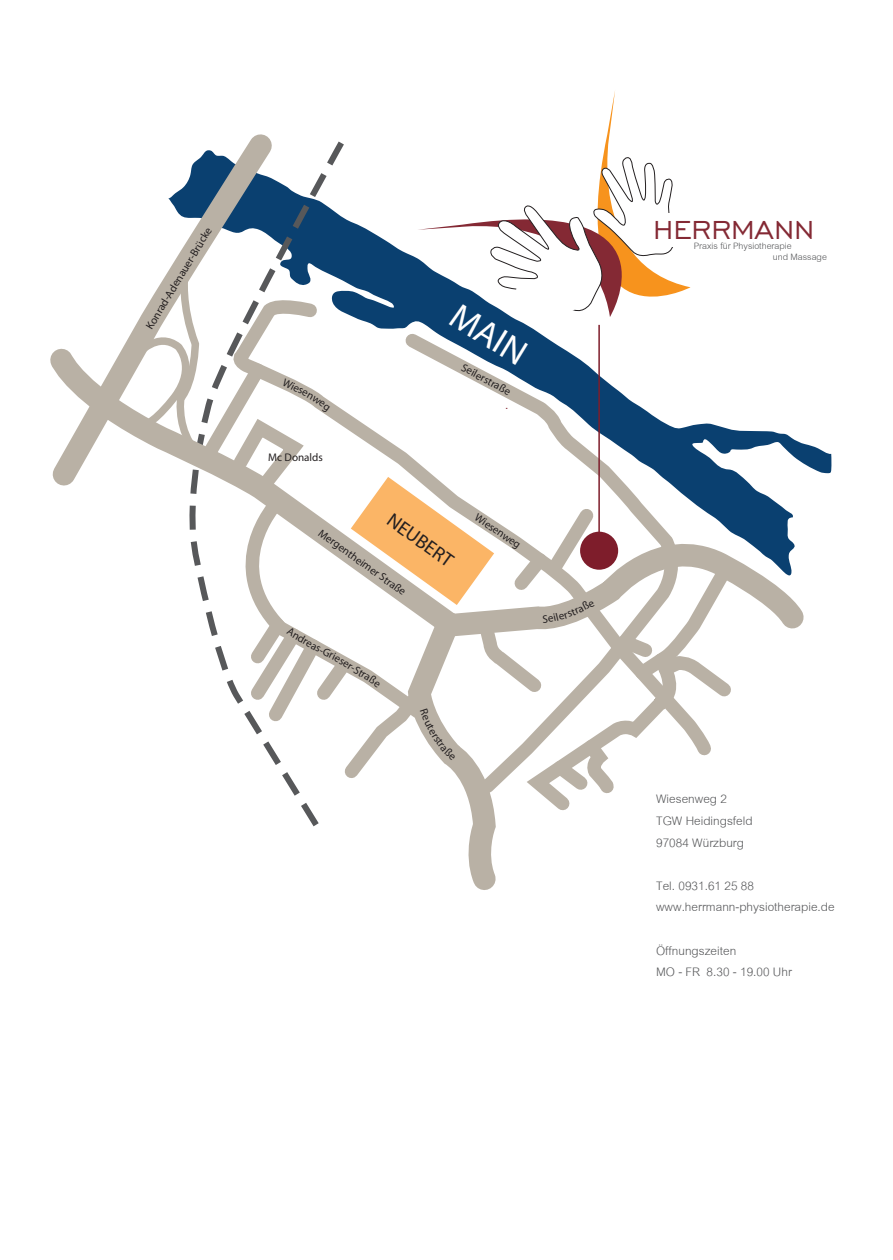
<style>
.page{position:relative;width:893px;height:1260px;background:#fff}
.page>*{position:absolute;margin:0;border:0;box-sizing:border-box;transform-origin:0 0}
.t1{font:36px "Myriad Pro";color:#fff}
.t2{font:33px "Engravers Gothic BT";color:#842934}
.t3{font:19.65px "Myriad Pro";color:#231f20}
.t4{font:18px/21.6px "Cordia New";color:#57585a}
.t5{font:700 18px "Cordia New";color:#842934}
.t6{font:13.5px/10.8px "Cordia New";color:#57585a}
.t7{font:11.1px "Myriad Pro";color:#231f20}
</style>
<div class="page">
<svg style="left:50px;top:338px;width:773px;height:291px"></svg>
<svg style="left:468px;top:828px;width:28px;height:62px"></svg>
<svg style="left:130px;top:91px;width:613px;height:737px"></svg>
<p class="t7" style="left:143px;top:325px;width:118px;rotate:-59deg">Konrad-Adenauer-Brücke</p>
<h1 class="t1" style="left:465px;top:293px;width:84px;rotate:32deg">MAIN</h1>
<p class="t7" style="left:465px;top:361px;width:56px;rotate:28deg">Seilerstraße</p>
<p class="t7" style="left:268px;top:451px;width:56px">Mc Donalds</p>
<p class="t5" style="left:505px;top:394px;width:5px">.</p>
<p class="t3" style="left:396px;top:508px;width:78px;rotate:36deg">NEUBERT</p>
<p class="t7" style="left:480px;top:510px;width:35px;rotate:35deg">Wiesen</p>
<p class="t7" style="left:324px;top:526px;width:106px;rotate:36deg">Mergentheimer Straße</p>
<p class="t7" style="left:352px;top:659px;width:21px;rotate:32deg">r-Str</p>
<h2 class="t2" style="left:653px;top:211px;width:163px">HERRMANN</h2>
<p class="t6" style="left:772px;top:241px;width:56px;text-indent:-79px">Praxis für Physiotherapie<br>und Massage</p>
<p class="t4" style="left:656px;top:789px;width:98px">Wiesenweg 2<br>TGW Heidingsfeld<br>97084 Würzburg</p>
<p class="t4" style="left:656px;top:875px;width:180px">Tel. 0931.61 25 88 www.herrmann-physiotherapie.de</p>
<p class="t4" style="left:656px;top:940px;width:137px">Öffnungszeiten<br>MO - FR 8.30 - 19.00 Uhr</p>
</div>
